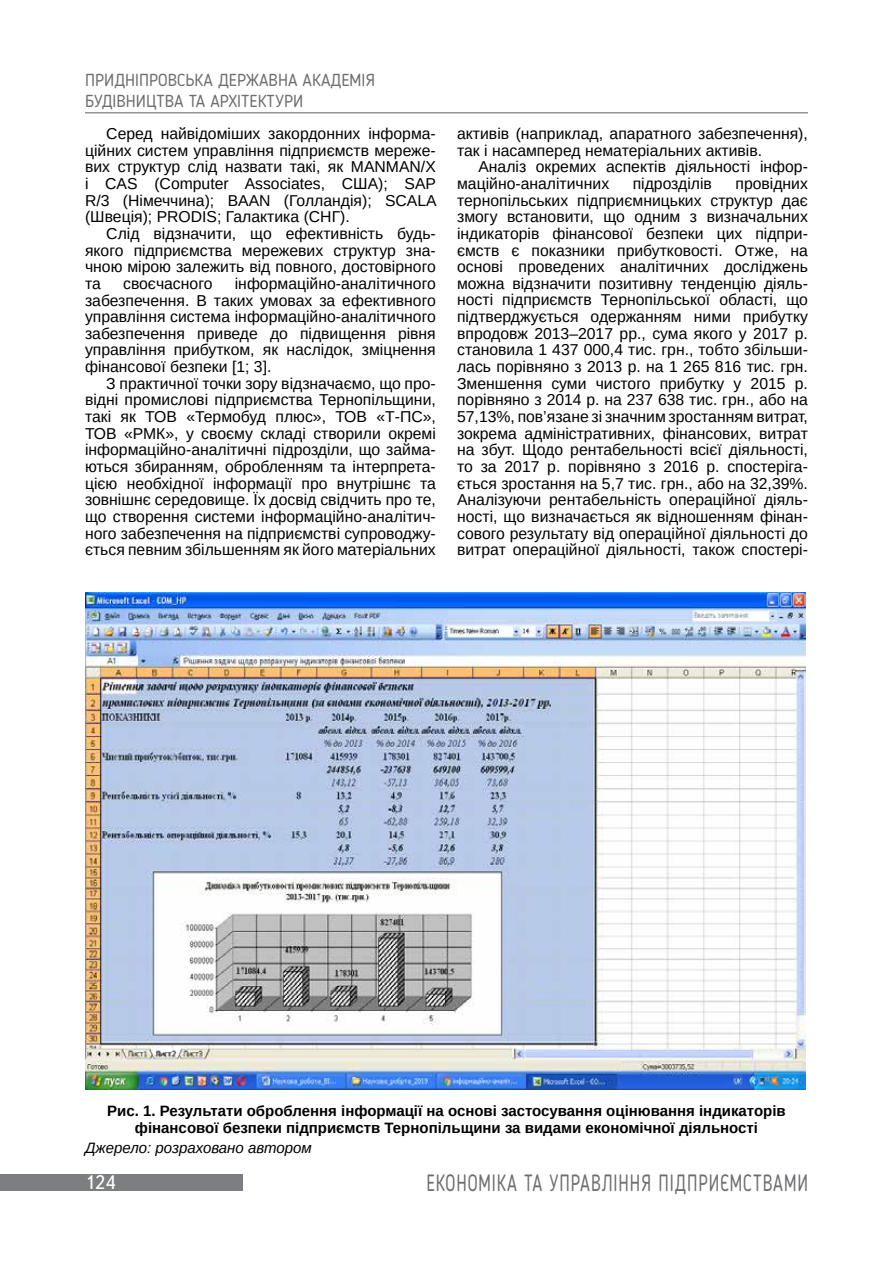
<style>
.page{position:relative;width:893px;height:1263px;background:#fff}
.page>*{position:absolute;margin:0;border:0;box-sizing:border-box;transform-origin:0 0}
.t1{font:23.4px "Blogger Sans";letter-spacing:.05em;color:#6d6e71;scale:.77 1}
.t2{font:19.5px "Ukrainian Text";color:#fff}
.t3{font:17.25px/20.7px "Blogger Sans";color:#6d6e71}
.t4{font:15.75px/16.6px "Arimo";color:#000;text-align:justify}
.t5{font:700 15px/16.5px "Arimo";color:#000;text-align:center}
.t6{font:italic 15px "Arimo";color:#000}
</style>
<div class="page">
<hr style="left:85px;top:112px;width:723px;height:1px;background:#6d6e71">
<div style="left:0;top:1173px;width:242px;height:17px;background:#7d7e81"></div>
<img style="left:85px;top:593px;width:720px;height:496px">
<p class="t3" style="left:85px;top:69px;width:291px">ПРИДНІПРОВСЬКА ДЕРЖАВНА АКАДЕМІЯ<br>БУДІВНИЦТВА ТА АРХІТЕКТУРИ</p>
<p class="t4" style="left:85px;top:125px;width:353px;text-indent:21px">Серед найвідоміших закордонних інформа&shy;ційних систем управління підприємств мереже&shy;вих структур слід назвати такі, як MANMAN/X і CAS (Computer Associates, США); SAP R/3 (Німеччина); BAAN (Голландія); SCALA (Швеція); PRODIS; Галактика (СНГ).</p>
<p class="t4" style="left:85px;top:225px;width:352px;text-indent:21px">Слід відзначити, що ефективність будь&shy;якого підприємства мережевих структур зна&shy;чною мірою залежить від повного, достовірного та</p>
<p class="t4" style="left:85px;top:275px;width:352px;text-indent:150px">інформаційно-аналітичного забезпечення. В таких умовах за ефективного управління система інформаційно-аналітичного забезпечення приведе до підвищення рівня управління прибутком, як наслідок, зміцнення фінансової безпеки [1; 3].</p>
<p class="t4" style="left:85px;top:375px;width:352px;text-indent:21px">З практичної точки зору відзначаємо, що про&shy;відні промислові підприємства Тернопільщини, такі як ТОВ «Термобуд плюс», ТОВ «Т-ПС», ТОВ «РМК», у своєму складі створили окремі інформаційно-аналітичні підрозділи, що займа&shy;ються збиранням, обробленням та інтерпрета&shy;цією необхідної інформації про внутрішнє та зовнішнє середовище. Їх досвід свідчить про те, що створення системи інформаційно-аналітич&shy;ного забезпечення на підприємстві супроводжу&shy;ється певним збільшенням як його матеріальних</p>
<p class="t4" style="left:123px;top:275px;width:91px">своєчасного</p>
<p class="t4" style="left:457px;top:125px;width:352px">активів (наприклад, апаратного забезпечення), так і насамперед нематеріальних активів.</p>
<p class="t4" style="left:457px;top:159px;width:352px;text-indent:21px">Аналіз окремих аспектів діяльності інфор&shy;маційно-аналітичних</p>
<p class="t4" style="left:457px;top:175px;width:352px;text-indent:278px">провідних тернопільських підприємницьких структур дає змогу встановити, що одним з визначальних індикаторів фінансової безпеки цих підпри&shy;ємств є показники прибутковості. Отже, на основі проведених аналітичних досліджень можна відзначити позитивну тенденцію діяль&shy;ності підприємств Тернопільської області, що підтверджується одержанням ними прибутку впродовж 2013–2017 рр., сума якого у 2017 р. становила 1 437 000,4 тис. грн., тобто збільши&shy;лась порівняно з 2013 р. на 1 265 816 тис. грн.<br>Зменшення суми чистого прибутку у 2015 р. порівняно з 2014 р. на 237 638 тис. грн., або на 57,13%, пов’язане зі значним зростанням витрат, зокрема адміністративних, фінансових, витрат на збут. Щодо рентабельності всієї діяльності, то за 2017 р. порівняно з 2016 р. спостеріга&shy;ється зростання на 5,7 тис. грн., або на 32,39%.<br>Аналізуючи рентабельність операційної діяль&shy;ності, що визначається як відношенням фінан&shy;сового результату від операційної діяльності до витрат операційної діяльності, також спостері-</p>
<p class="t4" style="left:633px;top:175px;width:81px">підрозділів</p>
<p class="t5" style="left:107px;top:1103px;width:680px">Рис. 1. Результати оброблення інформації на основі застосування оцінювання індикаторів фінансової безпеки підприємств Тернопільщини за видами економічної діяльності</p>
<p class="t6" style="left:85px;top:1138px;width:228px">Джерело: розраховано автором</p>
<p class="t2" style="left:85px;top:1172px;width:32px">124</p>
<h1 class="t1" style="left:426px;top:1168px;width:497px">ЕКОНОМІКА ТА УПРАВЛІННЯ ПІДПРИЄМСТВАМИ</h1>
</div>
